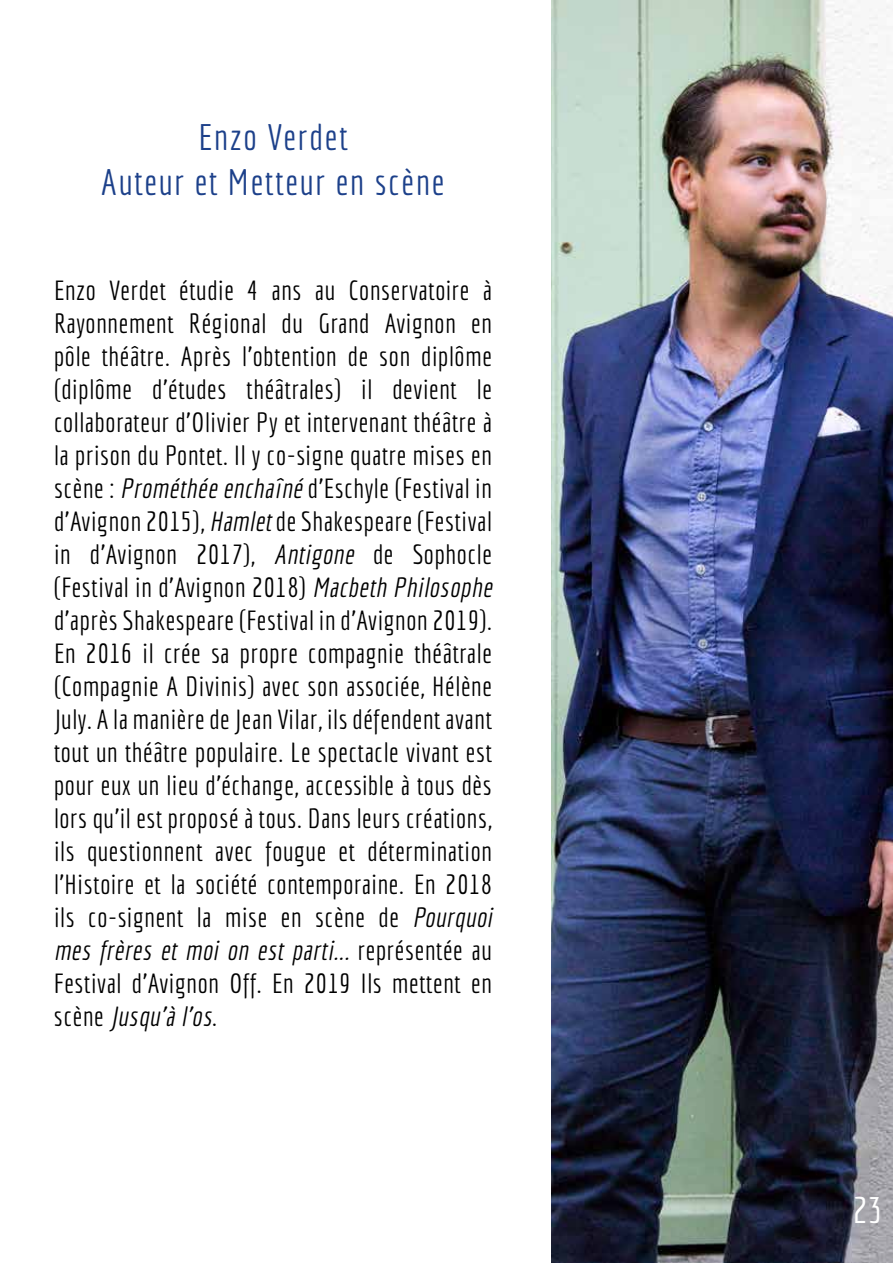
<style>
.page{position:relative;width:893px;height:1263px;background:#fff}
.page>*{position:absolute;margin:0;border:0;box-sizing:border-box;transform-origin:0 0}
.t1{font:36px/45px "Economica";letter-spacing:.05em;color:#1c408a;text-align:center}
.t2{font:36px "Economica";color:#fff}
.t3{font:27px/33px "Economica";letter-spacing:.025em;color:#000}
.s1{font-style:italic}
</style>
<div class="page">
<img style="left:552px;top:0;width:341px;height:1263px">
<h1 class="t1" style="left:101px;top:114px;width:345px">Enzo Verdet<br>Auteur et Metteur en scène</h1>
<p class="t3" style="left:54px;top:274px;width:445px">Enzo Verdet étudie 4 ans au Conservatoire à Rayonnement Régional du Grand Avignon en pôle théâtre. Après l’obtention de son diplôme (diplôme d’études théâtrales) il devient le collaborateur d’Olivier Py et intervenant théâtre à la prison du Pontet. Il y co-signe quatre mises en scène : <span class="s1">Prométhée enchaîné</span> d’Eschyle (Festival in d’Avignon 2015), <span class="s1">Hamlet</span>de Shakespeare (Festival in d’Avignon 2017), <span class="s1">Antigone</span> de Sophocle (Festival in d’Avignon 2018) <span class="s1">Macbeth Philosophe </span>d’après Shakespeare (Festival in d’Avignon 2019).<br>En 2016 il crée sa propre compagnie théâtrale (Compagnie A Divinis) avec son associée, Hélène July. A la manière de Jean Vilar, ils défendent avant tout un théâtre populaire. Le spectacle vivant est pour eux un lieu d’échange, accessible à tous dès lors qu’il est proposé à tous. Dans leurs créations, ils questionnent avec fougue et détermination l’Histoire et la société contemporaine. En 2018 ils co-signent la mise en scène de <span class="s1">Pourquoi mes frères et moi on est parti...</span> r e p r é s e n t é e a u Festival d’Avignon Off. En 2019 Ils mettent en s c è n e <span class="s1">Jusqu’à l’os</span>.</p>
<h1 class="t2" style="left:853px;top:1189px;width:31px">23</h1>
</div>
